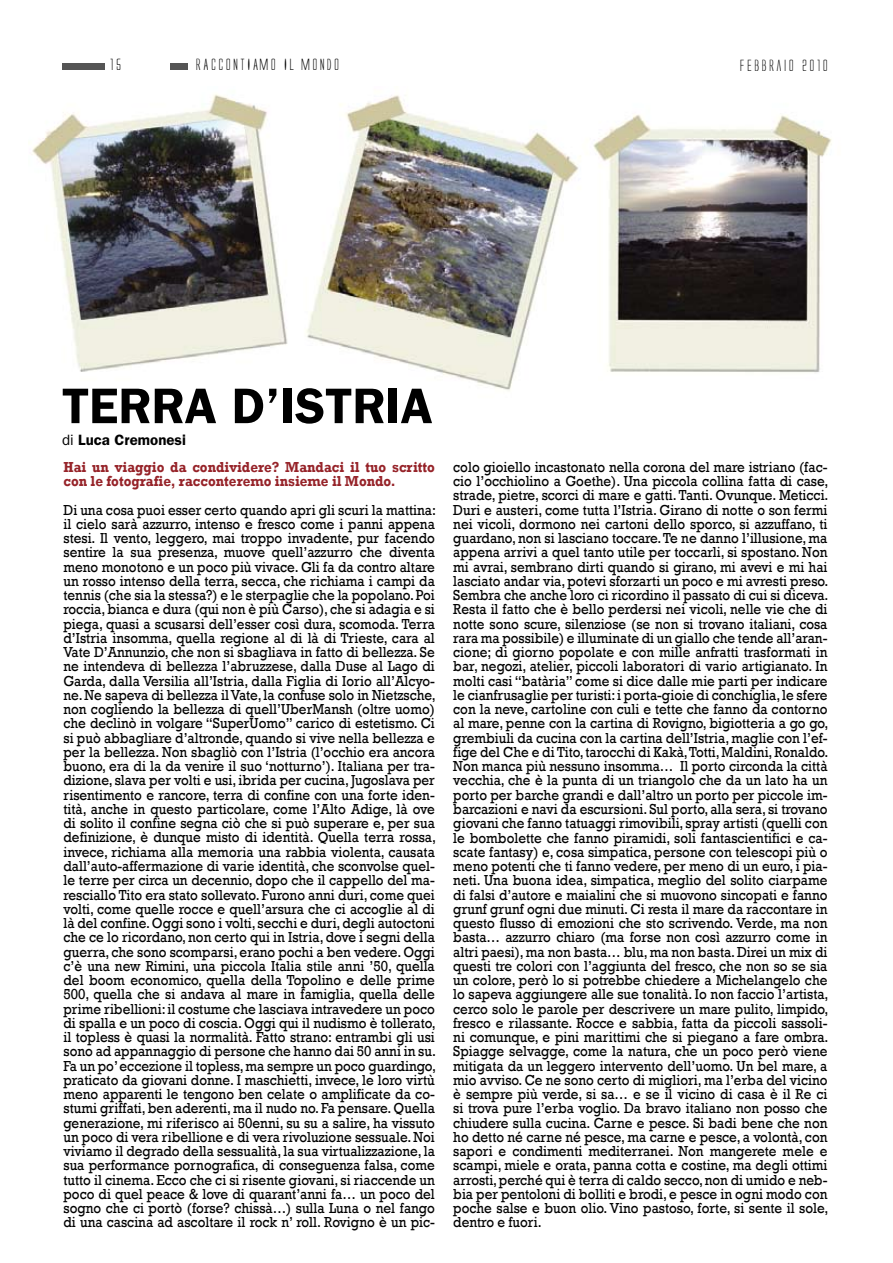
<style>
.page{position:relative;width:893px;height:1263px;background:#fff}
.page>*{position:absolute;margin:0;border:0;box-sizing:border-box;transform-origin:0 0}
.t1{font:600 50.25px "Franklin Gothic";color:#000}
.t2{font:15px "Alien League";letter-spacing:.03em;color:#000}
.t3{font:600 15px "Franklin Gothic";color:#000}
.t4{font:14.85px/14.2px "Rockwell";color:#000;text-align:justify;scale:.91 1}
.t5{font:700 14.85px/14.2px "Rockwell";color:#962329;scale:.91 1}
.s1{font-weight:400}
</style>
<div class="page">
<div style="left:63px;top:64px;width:42px;height:6px;background:#555"></div>
<div style="left:170px;top:64px;width:17px;height:6px;background:#555"></div>
<img style="left:32px;top:94px;width:800px;height:297px">
<p class="t2" style="left:109px;top:58px;width:15px">15</p>
<p class="t2" style="left:196px;top:58px;width:147px">RACCONTIAMO IL MONDO</p>
<p class="t2" style="left:739px;top:59px;width:91px">FEBBRAIO 2010</p>
<h1 class="t1" style="left:62px;top:376px;width:60px">Terra</h1>
<h1 class="t1" style="left:232px;top:376px;width:92px">d’Istria</h1>
<p class="t3" style="left:62px;top:431px;width:125px"><span class="s1">di</span> Luca Cremonesi</p>
<p class="t5" style="left:63px;top:460px;width:410px">Hai un viaggio da condividere? Mandaci il tuo scritto con le fotografie, racconteremo insieme il Mondo.</p>
<p class="t4" style="left:63px;top:503px;width:411px">Di una cosa puoi esser certo quando apri gli scuri la mattina: il cielo sarà azzurro, intenso e fresco come i panni appena stesi. Il vento, leggero, mai troppo invadente, pur facendo sentire la sua presenza, muove quell’azzurro che diventa meno monotono e un poco più vivace. Gli fa da contro altare un rosso intenso della terra, secca, che richiama i campi da tennis (che sia la stessa?) e le sterpaglie che la popolano. Poi roccia, bianca e dura (qui non è più Carso), che si adagia e si piega, quasi a scusarsi dell’esser così dura, scomoda. Terra d’Istria insomma, quella regione al di là di Trieste, cara al Vate D’Annunzio, che non si sbagliava in fatto di bellezza. Se ne intendeva di bellezza l’abruzzese, dalla Duse al Lago di Garda, dalla Versilia all’Istria, dalla Figlia di Iorio all’Alcyo&shy;ne. Ne sapeva di bellezza il Vate, la confuse solo in Nietzsche, non cogliendo la bellezza di quell’UberMansh (oltre uomo) che declinò in volgare “SuperUomo” carico di estetismo. Ci si può abbagliare d’altronde, quando si vive nella bellezza e per la bellezza. Non sbagliò con l’Istria (l’occhio era ancora buono, era di la da venire il suo ‘notturno’). Italiana per tra&shy;dizione, slava per volti e usi, ibrida per cucina, Jugoslava per risentimento e rancore, terra di confine con una forte iden&shy;tità, anche in questo particolare, come l’Alto Adige, là ove di solito il confine segna ciò che si può superare e, per sua definizione, è dunque misto di identità. Quella terra rossa, invece, richiama alla memoria una rabbia violenta, causata dall’auto-affermazione di varie identità, che sconvolse quel&shy;le terre per circa un decennio, dopo che il cappello del ma&shy;resciallo Tito era stato sollevato. Furono anni duri, come quei volti, come quelle rocce e quell’arsura che ci accoglie al di là del confine. Oggi sono i volti, secchi e duri, degli autoctoni che ce lo ricordano, non certo qui in Istria, dove i segni della guerra, che sono scomparsi, erano pochi a ben vedere. Oggi c’è una new Rimini, una piccola Italia stile anni ’50, quella del boom economico, quella della Topolino e delle prime 500, quella che si andava al mare in famiglia, quella delle prime ribellioni: il costume che lasciava intravedere un poco di spalla e un poco di coscia. Oggi qui il nudismo è tollerato, il topless è quasi la normalità. Fatto strano: entrambi gli usi sono ad appannaggio di persone che hanno dai 50 anni in su.<br>Fa un po’ eccezione il topless, ma sempre un poco guardingo, praticato da giovani donne. I maschietti, invece, le loro virtù meno apparenti le tengono ben celate o amplificate da co&shy;stumi griffati, ben aderenti, ma il nudo no. Fa pensare. Quella generazione, mi riferisco ai 50enni, su su a salire, ha vissuto un poco di vera ribellione e di vera rivoluzione sessuale. Noi viviamo il degrado della sessualità, la sua virtualizzazione, la sua performance pornografica, di conseguenza falsa, come tutto il cinema. Ecco che ci si risente giovani, si riaccende un poco di quel peace &amp; love di quarant’anni fa… un poco del sogno che ci portò (forse? chissà…) sulla Luna o nel fango di una cascina ad ascoltare il rock n’ roll. Rovigno è un pic-</p>
<p class="t4" style="left:453px;top:460px;width:414px">colo gioiello incastonato nella corona del mare istriano (fac&shy;cio l’occhiolino a Goethe). Una piccola collina fatta di case, strade, pietre, scorci di mare e gatti. Tanti. Ovunque. Meticci.<br>Duri e austeri, come tutta l’Istria. Girano di notte o son fermi nei vicoli, dormono nei cartoni dello sporco, si azzuffano, ti guardano, non si lasciano toccare. Te ne danno l’illusione, ma appena arrivi a quel tanto utile per toccarli, si spostano. Non mi avrai, sembrano dirti quando si girano, mi avevi e mi hai lasciato andar via, potevi sforzarti un poco e mi avresti preso.<br>Sembra che anche loro ci ricordino il passato di cui si diceva.<br>Resta il fatto che è bello perdersi nei vicoli, nelle vie che di notte sono scure, silenziose (se non si trovano italiani, cosa rara ma possibile) e illuminate di un giallo che tende all’aran&shy;cione; di giorno popolate e con mille anfratti trasformati in bar, negozi, atelier, piccoli laboratori di vario artigianato. In molti casi “batària” come si dice dalle mie parti per indicare le cianfrusaglie per turisti: i porta-gioie di conchiglia, le sfere con la neve, cartoline con culi e tette che fanno da contorno al mare, penne con la cartina di Rovigno, bigiotteria a go go, grembiuli da cucina con la cartina dell’Istria, maglie con l’ef&shy;fige del Che e di Tito, tarocchi di Kakà, Totti, Maldini, Ronaldo.<br>Non manca più nessuno insomma… Il porto circonda la città vecchia, che è la punta di un triangolo che da un lato ha un porto per barche grandi e dall’altro un porto per piccole im&shy;barcazioni e navi da escursioni. Sul porto, alla sera, si trovano giovani che fanno tatuaggi rimovibili, spray artisti (quelli con le bombolette che fanno piramidi, soli fantascientifici e ca&shy;scate fantasy) e, cosa simpatica, persone con telescopi più o meno potenti che ti fanno vedere, per meno di un euro, i pia&shy;neti. Una buona idea, simpatica, meglio del solito ciarpame di falsi d’autore e maialini che si muovono sincopati e fanno grunf grunf ogni due minuti. Ci resta il mare da raccontare in questo flusso di emozioni che sto scrivendo. Verde, ma non basta… azzurro chiaro (ma forse non così azzurro come in altri paesi), ma non basta… blu, ma non basta. Direi un mix di questi tre colori con l’aggiunta del fresco, che non so se sia un colore, però lo si potrebbe chiedere a Michelangelo che lo sapeva aggiungere alle sue tonalità. Io non faccio l’artista, cerco solo le parole per descrivere un mare pulito, limpido, fresco e rilassante. Rocce e sabbia, fatta da piccoli sassoli&shy;ni comunque, e pini marittimi che si piegano a fare ombra.<br>Spiagge selvagge, come la natura, che un poco però viene mitigata da un leggero intervento dell’uomo. Un bel mare, a mio avviso. Ce ne sono certo di migliori, ma l’erba del vicino è sempre più verde, si sa… e se il vicino di casa è il Re ci si trova pure l’erba voglio. Da bravo italiano non posso che chiudere sulla cucina. Carne e pesce. Si badi bene che non ho detto né carne né pesce, ma carne e pesce, a volontà, con sapori e condimenti mediterranei. Non mangerete mele e scampi, miele e orata, panna cotta e costine, ma degli ottimi arrosti, perché qui è terra di caldo secco, non di umido e neb&shy;bia per pentoloni di bolliti e brodi, e pesce in ogni modo con poche salse e buon olio. Vino pastoso, forte, si sente il sole, dentro e fuori.</p>
</div>
